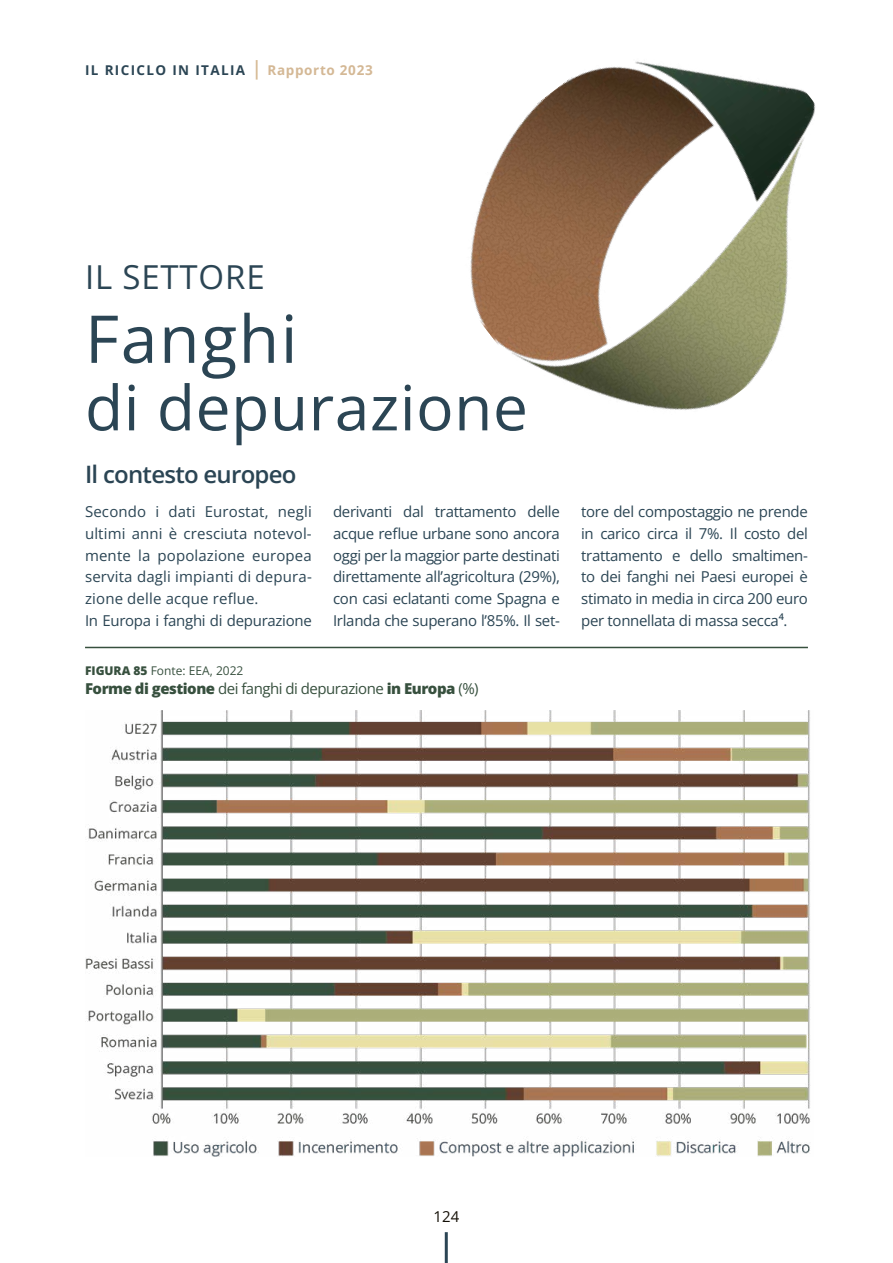
<style>
.page{position:relative;width:893px;height:1263px;background:#fff}
.page>*{position:absolute;margin:0;border:0;box-sizing:border-box;transform-origin:0 0}
.t1{font:66px "Open Sans";letter-spacing:.025em;color:#2b4554}
.t2{font:62.25px "Open Sans";letter-spacing:.01em;color:#2b4554}
.t3{font:33px "Open Sans";letter-spacing:.025em;color:#2b4554}
.t4{font:600 24px "Open Sans";letter-spacing:-.03em;color:#2b4554}
.t5{font:15px/21.8px "Open Sans";letter-spacing:-.02em;color:#2b4554;text-align:justify}
.t6{font:15px/21.8px "Open Sans";letter-spacing:.01em;color:#2b4554}
.t7{font:15px "Open Sans";letter-spacing:-.035em;color:#37503e}
.t8{font:15px "Open Sans";color:#140f06}
.t9{font:700 13.5px "Open Sans";letter-spacing:.1em;color:#2b4554}
.t10{font:12px "Open Sans";color:#37503e}
.s1{font-weight:600;font-size:19.5px;color:#d6ba94}
.s2{color:#d4b895}
.s3{font-weight:800}
</style>
<div class="page">
<hr style="left:85px;top:647px;width:723px;height:1px;background:#37503e">
<img style="left:85px;top:710px;width:726px;height:446px">
<img style="left:470px;top:61px;width:346px;height:349px">
<hr style="left:445px;top:1232px;width:3px;height:31px;background:#2b4554">
<p class="t9" style="left:85px;top:60px;width:289px">IL RICICLO IN ITALIA <span class="s1">|</span> <span class="s2">Rapporto 2023</span></p>
<h3 class="t3" style="left:85px;top:255px;width:181px">IL SETTORE</h3>
<h1 class="t1" style="left:85px;top:294px;width:214px">Fanghi</h1>
<h2 class="t2" style="left:85px;top:365px;width:444px">di depurazione</h2>
<h3 class="t4" style="left:85px;top:458px;width:213px">Il contesto europeo</h3>
<p class="t6" style="left:85px;top:500px;width:228px">Secondo i dati Eurostat, negli ultimi anni è cresciuta notevol&shy;mente la popolazione europea servita dagli impianti di depura&shy;zione delle acque reflue.<br>In Europa i fanghi di depurazione</p>
<p class="t5" style="left:333px;top:500px;width:228px">derivanti dal trattamento delle acque reflue urbane sono ancora oggi per la maggior parte destinati direttamente all’agricoltura (29%), con casi eclatanti come Spagna e Irlanda che superano l’85%. Il set-</p>
<p class="t5" style="left:581px;top:500px;width:228px">tore del compostaggio ne prende in carico circa il 7%. Il costo del trattamento e dello smaltimen&shy;to dei fanghi nei Paesi europei è stimato in media in circa 200 euro per tonnellata di massa secca⁴.</p>
<p class="t10" style="left:85px;top:662px;width:160px"><span class="s3">FIGURA 85</span> Fonte: EEA, 2022</p>
<p class="t7" style="left:85px;top:679px;width:395px"><span class="s3">Forme di gestione</span> dei fanghi di depurazione <span class="s3">in Europa</span> (%)</p>
<p class="t8" style="left:434px;top:1206px;width:27px">124</p>
</div>
